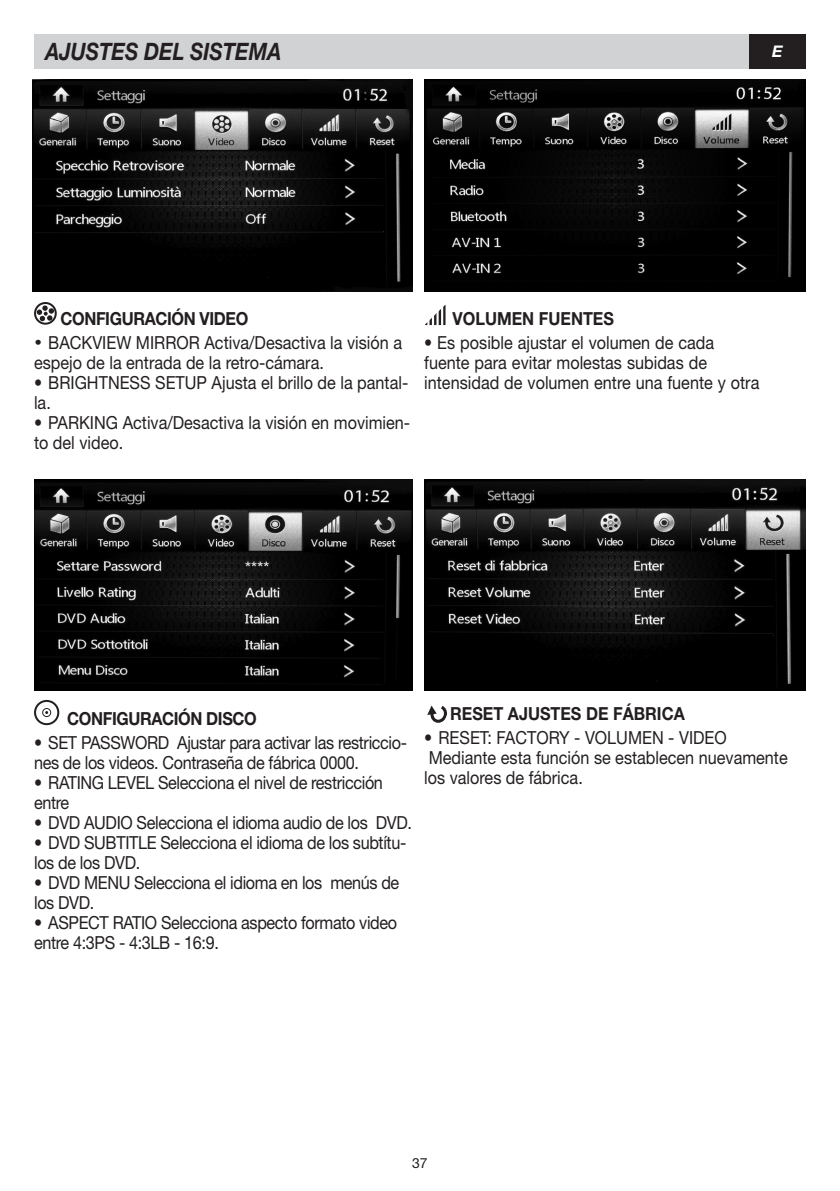
<style>
.page{position:relative;width:840px;height:1191px;background:#fff}
.page>*{position:absolute;margin:0;border:0;box-sizing:border-box;transform-origin:0 0}
.t1{font:italic 700 24px "Helvetica Neue";color:#231f20;scale:.85 1}
.t2{font:18px/20px "Helvetica Neue";color:#231f20;scale:.9 1}
.t3{font:18px/20px "Helvetica Neue";letter-spacing:-.02em;color:#231f20;scale:.9 1}
.t4{font:700 18px "Helvetica Neue";letter-spacing:-.02em;color:#231f20;scale:.9 1}
.t5{font:700 18px "Helvetica Neue";color:#231f20;scale:.9 1}
.t6{font:italic 700 16px "Helvetica Neue";color:#fff}
.t7{font:14px "Helvetica Neue";color:#231f20}
</style>
<div class="page">
<div style="left:34px;top:34px;width:771px;height:34px;background:#d1d2d4"></div>
<div style="left:748px;top:34px;width:57px;height:34px;background:#231f20"></div>
<hr style="left:443px;top:305px;width:2px;height:20px;background:#231f20">
<hr style="left:438px;top:305px;width:3px;height:20px;background:#231f20">
<hr style="left:434px;top:305px;width:2px;height:20px;background:#231f20">
<hr style="left:429px;top:305px;width:2px;height:20px;background:#231f20">
<hr style="left:424px;top:305px;width:3px;height:20px;background:#231f20">
<svg style="left:427px;top:705px;width:18px;height:18px"></svg>
<img style="left:32px;top:80px;width:380px;height:211px">
<img style="left:34px;top:479px;width:378px;height:211px">
<img style="left:424px;top:80px;width:380px;height:211px">
<img style="left:424px;top:479px;width:380px;height:211px">
<div style="left:34px;top:302px;width:23px;height:23px;border:2px solid #231f20;border-radius:50%"></div>
<svg style="left:37px;top:305px;width:17px;height:16px"></svg>
<div style="left:34px;top:700px;width:25px;height:25px;border:2px solid #231f20;border-radius:50%"></div>
<div style="left:42px;top:708px;width:9px;height:9px;border:1px solid #231f20;border-radius:50%"></div>
<h1 class="t1" style="left:45px;top:37px;width:279px">AJUSTES DEL SISTEMA</h1>
<p class="t6" style="left:771px;top:42px;width:12px">E</p>
<p class="t4" style="left:60px;top:307px;width:210px">CONFIGURACIÓN VIDEO</p>
<p class="t2" style="left:34px;top:332px;width:410px">• BACKVIEW MIRROR Activa/Desactiva la visión a espejo de la entrada de la retro-cámara.</p>
<p class="t2" style="left:34px;top:372px;width:417px">• BRIGHTNESS SETUP Ajusta el brillo de la pantal&shy;la.</p>
<p class="t2" style="left:34px;top:412px;width:419px">• PARKING Activa/Desactiva la visión en movimien&shy;to del video.</p>
<p class="t5" style="left:452px;top:308px;width:181px">VOLUMEN FUENTES</p>
<p class="t2" style="left:424px;top:332px;width:373px">• Es posible ajustar el volumen de cada fuente para evitar molestas subidas de intensidad de volumen entre una fuente y otra</p>
<p class="t4" style="left:67px;top:707px;width:212px">CONFIGURACIÓN DISCO</p>
<p class="t3" style="left:34px;top:732px;width:416px">• SET PASSWORD Ajustar para activar las restriccio&shy;nes de los videos. Contraseña de fábrica 0000.</p>
<p class="t3" style="left:34px;top:772px;width:389px">• RATING LEVEL Selecciona el nivel de restricción entre</p>
<p class="t3" style="left:34px;top:812px;width:421px">• DVD AUDIO Selecciona el idioma audio de los DVD.</p>
<p class="t3" style="left:34px;top:832px;width:415px">• DVD SUBTITLE Selecciona el idioma de los subtítu&shy;los de los DVD.</p>
<p class="t3" style="left:34px;top:872px;width:407px">• DVD MENU Selecciona el idioma en los menús de los DVD.</p>
<p class="t3" style="left:34px;top:912px;width:405px">• ASPECT RATIO Selecciona aspecto formato video entre 4:3PS - 4:3LB - 16:9.</p>
<p class="t5" style="left:450px;top:702px;width:262px">RESET AJUSTES DE FÁBRICA</p>
<p class="t2" style="left:424px;top:727px;width:405px">• RESET: FACTORY - VOLUMEN - VIDEO<br>Mediante esta función se establecen nuevamente los valores de fábrica.</p>
<p class="t7" style="left:412px;top:1154px;width:17px">37</p>
</div>
